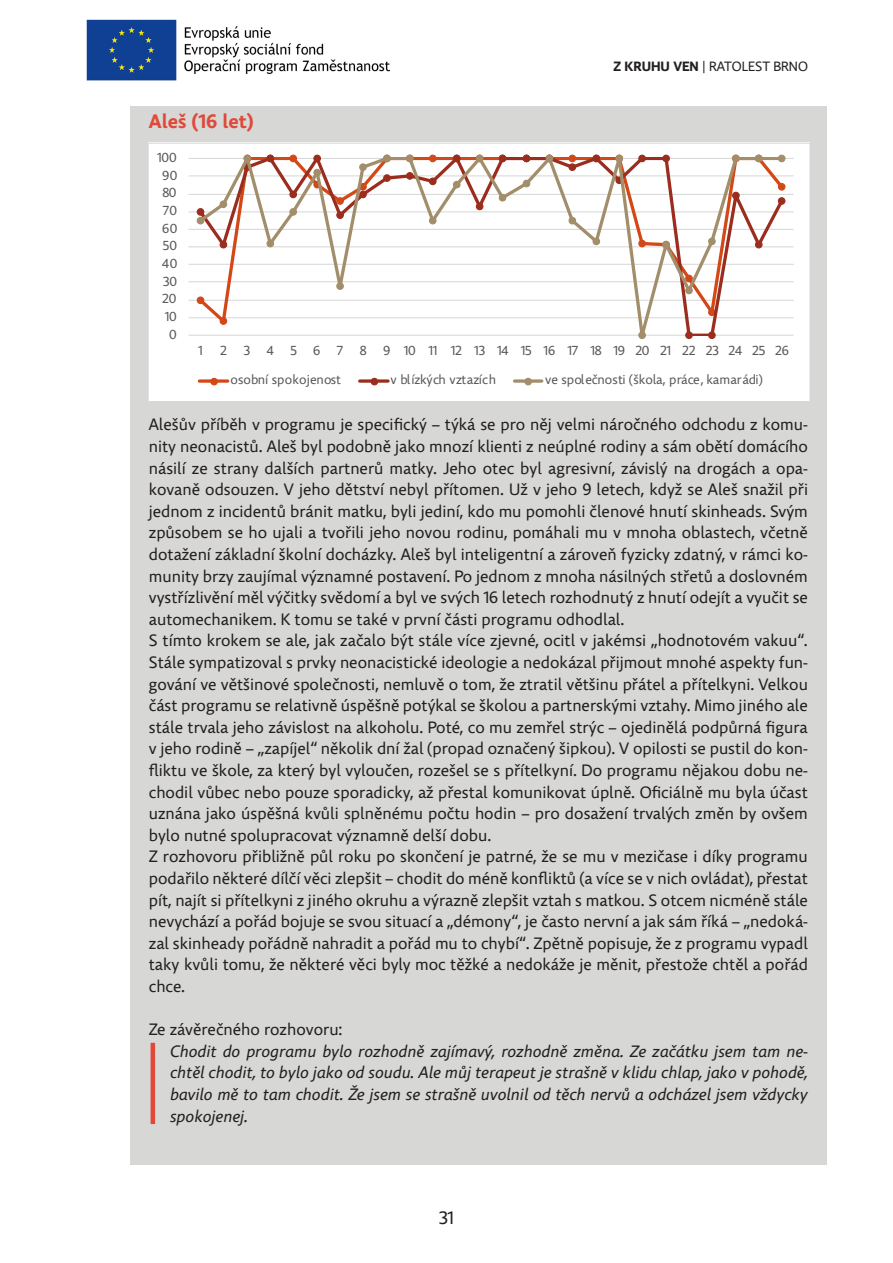
<style>
.page{position:relative;width:893px;height:1263px;background:#fff}
.page>*{position:absolute;margin:0;border:0;box-sizing:border-box;transform-origin:0 0}
.texty_klienti{font:700 19.5px "Comenia Sans";color:#e0493a}
.t1{font:18px "Comenia Sans";color:#231f20}
.texty_klienti-2{font:16.5px/21.6px "Comenia Sans";color:#231f20;text-align:justify}
.texty_klienti-3{font:italic 16.5px/21.6px "Comenia Sans";color:#231f20;text-align:justify}
.t2{font:13.5px "Comenia Sans";color:#231f20}
.t3{font:13.05px "Comenia Sans";color:#595959}
.s1{font-weight:700}
</style>
<div class="page">
<div style="left:130px;top:106px;width:697px;height:1059px;background:#d7d7d5"></div>
<img style="left:86px;top:19px;width:303px;height:62px">
<svg style="left:148px;top:143px;width:661px;height:258px;background:#f6f0ee"></svg>
<hr style="left:151px;top:1043px;width:4px;height:81px;background:#e0493a">
<p class="texty_klienti" style="left:149px;top:109px;width:106px">Aleš (16 let)</p>
<p class="t3" style="left:157px;top:149px;width:21px">100</p>
<p class="t3" style="left:162px;top:167px;width:17px">90</p>
<p class="t3" style="left:162px;top:185px;width:16px">80</p>
<p class="t3" style="left:163px;top:202px;width:16px">70</p>
<p class="t3" style="left:162px;top:220px;width:17px">60</p>
<p class="t3" style="left:163px;top:238px;width:16px">50</p>
<p class="t3" style="left:162px;top:255px;width:17px">40</p>
<p class="t3" style="left:163px;top:273px;width:16px">30</p>
<p class="t3" style="left:162px;top:291px;width:16px">20</p>
<p class="t3" style="left:165px;top:308px;width:13px">10</p>
<p class="t3" style="left:169px;top:326px;width:9px">0</p>
<p class="t2" style="left:613px;top:58px;width:196px"><span class="s1">Z KRUHU VEN</span> | RATOLEST BRNO</p>
<p class="t3" style="left:198px;top:343px;width:6px">1</p>
<p class="t3" style="left:220px;top:343px;width:8px">2</p>
<p class="t3" style="left:244px;top:343px;width:8px">3</p>
<p class="t3" style="left:267px;top:343px;width:9px">4</p>
<p class="t3" style="left:290px;top:343px;width:8px">5</p>
<p class="t3" style="left:313px;top:343px;width:9px">6</p>
<p class="t3" style="left:337px;top:343px;width:8px">7</p>
<p class="t3" style="left:360px;top:343px;width:430px">8 9 10 11 12 13 14 15 16 17 18 1920212223242526</p>
<p class="t3" style="left:230px;top:372px;width:112px">osobní spokojenost</p>
<p class="t3" style="left:391px;top:372px;width:107px">v blízkých vztazích</p>
<p class="t3" style="left:545px;top:372px;width:219px">ve společnosti (škola, práce, kamarádi)</p>
<p class="texty_klienti-2" style="left:149px;top:414px;width:661px">Alešův příběh v programu je specifický – týká se pro něj velmi náročného odchodu z komu&shy;nity neonacistů. Aleš byl podobně jako mnozí klienti z neúplné rodiny a sám obětí domácího násilí ze strany dalších partnerů matky. Jeho otec byl agresivní, závislý na drogách a opa&shy;kovaně odsouzen. V jeho dětství nebyl přítomen. Už v jeho 9 letech, když se Aleš snažil při jednom z incidentů bránit matku, byli jediní, kdo mu pomohli členové hnutí skinheads. Svým způsobem se ho ujali a tvořili jeho novou rodinu, pomáhali mu v mnoha oblastech, včetně dotažení základní školní docházky. Aleš byl inteligentní a zároveň fyzicky zdatný, v rámci ko&shy;munity brzy zaujímal významné postavení. Po jednom z mnoha násilných střetů a doslovném vystřízlivění měl výčitky svědomí a byl ve svých 16 letech rozhodnutý z hnutí odejít a vyučit se automechanikem. K tomu se také v první části programu odhodlal.</p>
<p class="texty_klienti-2" style="left:149px;top:630px;width:661px">S tímto krokem se ale, jak začalo být stále více zjevné, ocitl v jakémsi „hodnotovém vakuu“.<br>Stále sympatizoval s prvky neonacistické ideologie a nedokázal přijmout mnohé aspekty fun&shy;gování ve většinové společnosti, nemluvě o tom, že ztratil většinu přátel a přítelkyni. Velkou část programu se relativně úspěšně potýkal se školou a partnerskými vztahy. Mimo jiného ale stále trvala jeho závislost na alkoholu. Poté, co mu zemřel strýc – ojedinělá podpůrná figura v jeho rodině – „zapíjel“ několik dní žal (propad označený šipkou). V opilosti se pustil do kon&shy;fliktu ve škole, za který byl vyloučen, rozešel se s přítelkyní. Do programu nějakou dobu ne&shy;chodil vůbec nebo pouze sporadicky, až přestal komunikovat úplně. Oficiálně mu byla účast uznána jako úspěšná kvůli splněnému počtu hodin – pro dosažení trvalých změn by ovšem bylo nutné spolupracovat významně delší dobu.</p>
<p class="texty_klienti-2" style="left:149px;top:846px;width:661px">Z rozhovoru přibližně půl roku po skončení je patrné, že se mu v mezičase i díky programu podařilo některé dílčí věci zlepšit – chodit do méně konfliktů (a více se v nich ovládat), přestat pít, najít si přítelkyni z jiného okruhu a výrazně zlepšit vztah s matkou. S otcem nicméně stále nevychází a pořád bojuje se svou situací a „démony“, je často nervní a jak sám říká – „nedoká&shy;zal skinheady pořádně nahradit a pořád mu to chybí“. Zpětně popisuje, že z programu vypadl taky kvůli tomu, že některé věci byly moc těžké a nedokáže je měnit, přestože chtěl a pořád chce.</p>
<p class="texty_klienti-2" style="left:149px;top:1019px;width:195px">Ze závěrečného rozhovoru:</p>
<p class="texty_klienti-3" style="left:170px;top:1041px;width:639px">Chodit do programu bylo rozhodně zajímavý, rozhodně změna. Ze začátku jsem tam ne&shy;chtěl chodit, to bylo jako od soudu. Ale můj terapeut je strašně v klidu chlap, jako v pohodě, bavilo mě to tam chodit. Že jsem se strašně uvolnil od těch nervů a odcházel jsem vždycky spokojenej.</p>
<p class="t1" style="left:439px;top:1207px;width:16px">31</p>
</div>
